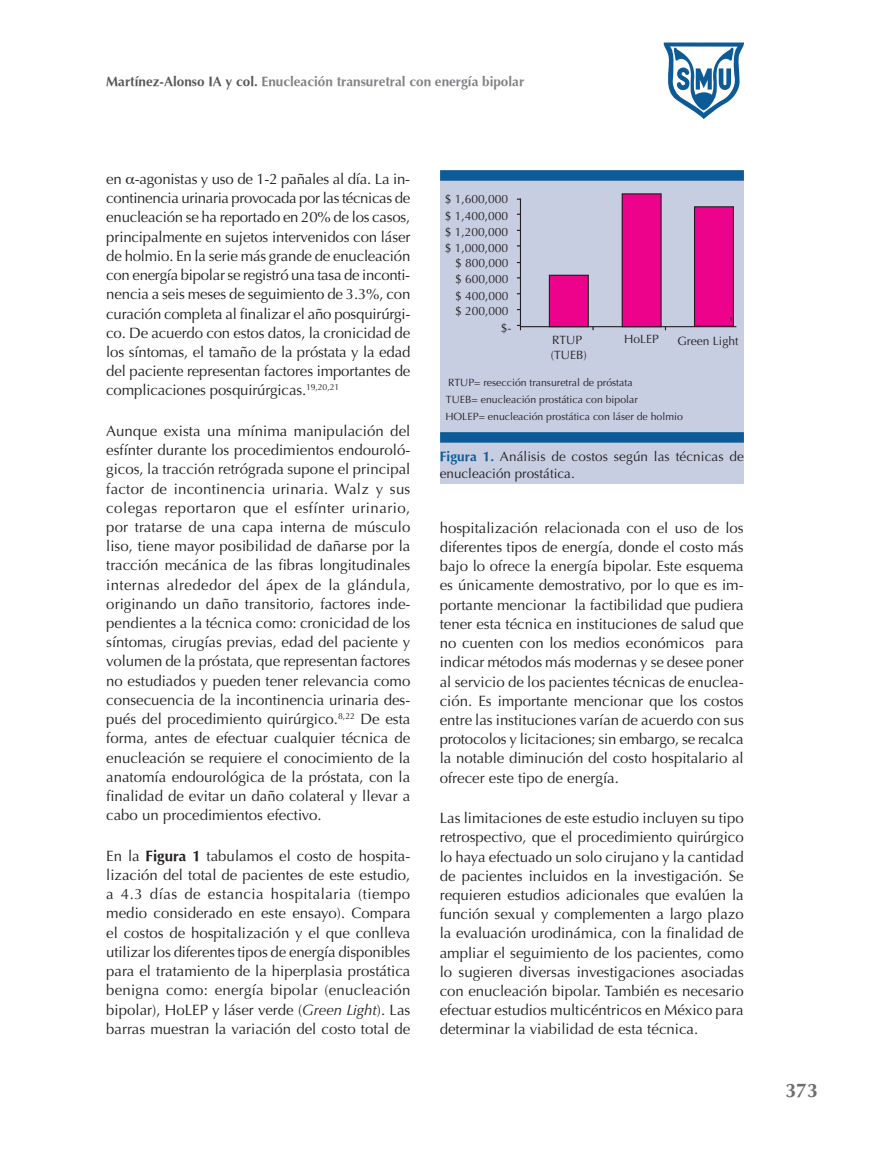
<style>
.page{position:relative;width:893px;height:1149px;background:#fff}
.page>*{position:absolute;margin:0;border:0;box-sizing:border-box;transform-origin:0 0}
.t1{font:700 19.5px "Optima";color:#6c6d70}
.t2{font:15px/19.2px "Optima";color:#231f20;text-align:justify}
.t3{font:13.5px/16.5px "Optima";letter-spacing:.005em;color:#231f20}
.t4{font:700 13.5px "Optima";color:#808285}
.t5{font:12px/16px "Optima";color:#231f20}
.t6{font:10.5px/17.2px "Optima";color:#231f20}
.s1{color:#57585a}
.s2{font-weight:700}
.s3{font-style:italic}
.s4{font-weight:700;color:#0d5b96}
</style>
<div class="page">
<svg style="left:663px;top:42px;width:81px;height:77px"></svg>
<div style="left:440px;top:170px;width:304px;height:314px;background:#c8cee2"></div>
<div style="left:440px;top:170px;width:304px;height:11px;background:#0d5b96"></div>
<div style="left:440px;top:432px;width:304px;height:10px;background:#0d5b96"></div>
<svg style="left:517px;top:197px;width:220px;height:133px"></svg>
<p class="t4" style="left:106px;top:73px;width:419px"><span class="s1">Martínez-Alonso IA y col.</span> Enucleación transuretral con energía bipolar</p>
<p class="t2" style="left:106px;top:169px;width:306px">en -agonistas y uso de 1-2 pañales al día. La in&shy;continencia urinaria provocada por las técnicas de enucleación se ha reportado en 20% de los casos, principalmente en sujetos intervenidos con láser de holmio. En la serie más grande de enucleación con energía bipolar se registró una tasa de inconti&shy;nencia a seis meses de seguimiento de 3.3%, con curación completa al finalizar el año posquirúrgi&shy;co. De acuerdo con estos datos, la cronicidad de los síntomas, el tamaño de la próstata y la edad del paciente representan factores importantes de complicaciones posquirúrgicas.<sup>19,20,21</sup></p>
<p class="t2" style="left:106px;top:421px;width:306px">Aunque exista una mínima manipulación del esfínter durante los procedimientos endouroló&shy;gicos, la tracción retrógrada supone el principal factor de incontinencia urinaria. Walz y sus colegas reportaron que el esfínter urinario, por tratarse de una capa interna de músculo liso, tiene mayor posibilidad de dañarse por la tracción mecánica de las fibras longitudinales internas alrededor del ápex de la glándula, originando un daño transitorio, factores inde&shy;pendientes a la técnica como: cronicidad de los síntomas, cirugías previas, edad del paciente y volumen de la próstata, que representan factores no estudiados y pueden tener relevancia como consecuencia de la incontinencia urinaria des&shy;pués del procedimiento quirúrgico.<sup>8,22</sup> De esta forma, antes de efectuar cualquier técnica de enucleación se requiere el conocimiento de la anatomía endourológica de la próstata, con la finalidad de evitar un daño colateral y llevar a cabo un procedimientos efectivo.</p>
<p class="t2" style="left:106px;top:845px;width:306px">En la <span class="s2">Figura 1</span> tabulamos el costo de hospita&shy;lización del total de pacientes de este estudio, a 4.3 días de estancia hospitalaria (tiempo medio considerado en este ensayo). Compara el costos de hospitalización y el que conlleva utilizar los diferentes tipos de energía disponibles para el tratamiento de la hiperplasia prostática benigna como: energía bipolar (enucleación bipolar), HoLEP y láser verde (<span class="s3">Green Light</span>). Las barras muestran la variación del costo total de</p>
<p class="t5" style="left:445px;top:191px;width:65px;text-align:right">$ 1,600,000 $ 1,400,000 $ 1,200,000 $ 1,000,000 $ 800,000<br>$ 600,000</p>
<p class="t5" style="left:455px;top:289px;width:55px;line-height:14.7px">$ 400,000 $ 200,000</p>
<p class="t5" style="left:501px;top:320px;width:12px">$-</p>
<p class="t5" style="left:551px;top:332px;width:38px;line-height:15px">RTUP (TUEB)</p>
<p class="t5" style="left:624px;top:331px;width:36px">HoLEP</p>
<p class="t5" style="left:678px;top:333px;width:62px">Green Light</p>
<p class="t6" style="left:445px;top:374px;width:239px">RTUP= resección transuretral de próstata<br>TUEB= enucleación prostática con bipolar<br>HOLEP= enucleación prostática con láser de holmio</p>
<p class="t3" style="left:440px;top:448px;width:306px"><span class="s4">Figura 1.</span> Análisis de costos según las técnicas de enucleación prostática.</p>
<p class="t2" style="left:440px;top:518px;width:306px">hospitalización relacionada con el uso de los diferentes tipos de energía, donde el costo más bajo lo ofrece la energía bipolar. Este esquema es únicamente demostrativo, por lo que es im&shy;portante mencionar la factibilidad que pudiera tener esta técnica en instituciones de salud que no cuenten con los medios económicos para indicar métodos más modernas y se desee poner al servicio de los pacientes técnicas de enuclea&shy;ción. Es importante mencionar que los costos entre las instituciones varían de acuerdo con sus protocolos y licitaciones; sin embargo, se recalca la notable diminución del costo hospitalario al ofrecer este tipo de energía.</p>
<p class="t2" style="left:440px;top:808px;width:306px">Las limitaciones de este estudio incluyen su tipo retrospectivo, que el procedimiento quirúrgico lo haya efectuado un solo cirujano y la cantidad de pacientes incluidos en la investigación. Se requieren estudios adicionales que evalúen la función sexual y complementen a largo plazo la evaluación urodinámica, con la finalidad de ampliar el seguimiento de los pacientes, como lo sugieren diversas investigaciones asociadas con enucleación bipolar. También es necesario efectuar estudios multicéntricos en México para determinar la viabilidad de esta técnica.</p>
<h1 class="t1" style="left:785px;top:1079px;width:34px">373</h1>
</div>
